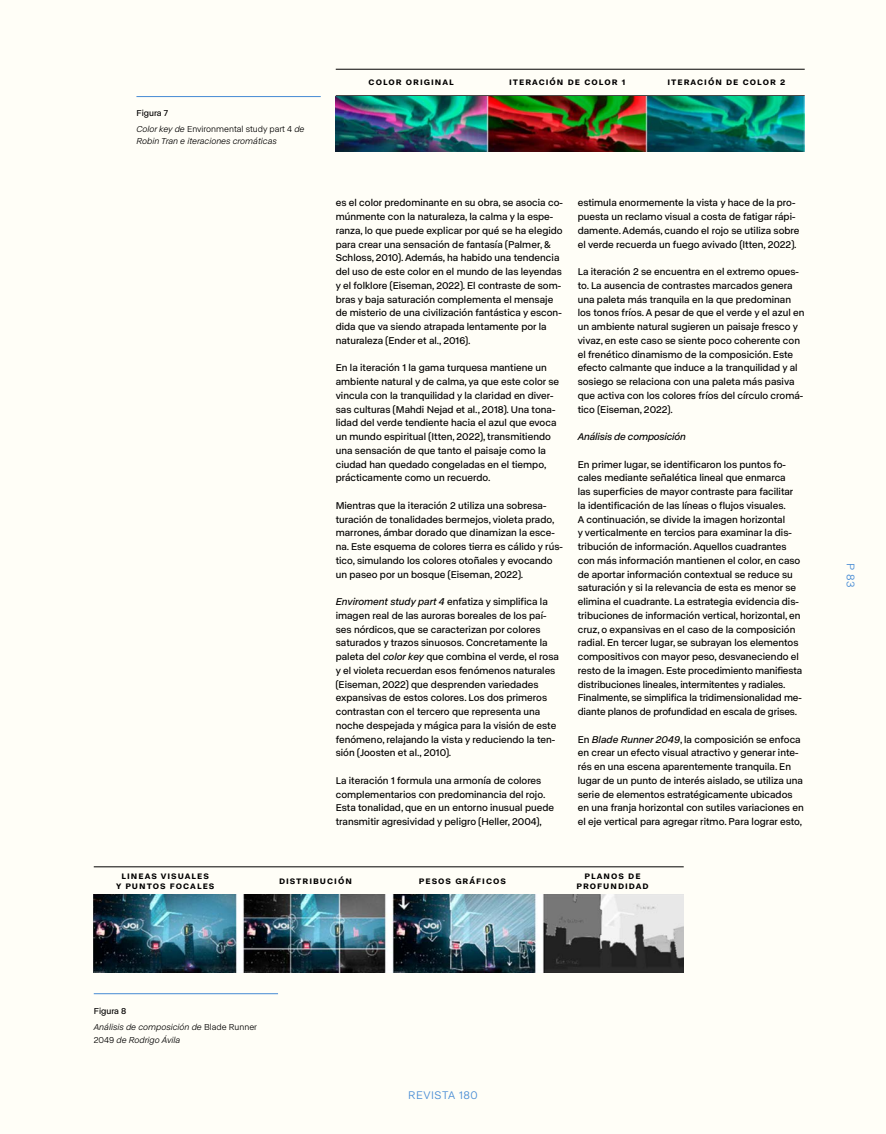
<style>
.page{position:relative;width:886px;height:1134px;background:#fffef7}
.page>*{position:absolute;margin:0;border:0;box-sizing:border-box;transform-origin:0 0}
.t1{font:11.25px "ABC Normal";letter-spacing:.05em;color:#458bdb}
.t2{font:10px/13.8px "ABC Normal";color:#000}
.t3{font:500 10px/10px "ABC Normal";letter-spacing:.1em;color:#000;text-align:center}
.t4{font:italic 10px "ABC Normal";letter-spacing:-.015em;color:#000}
.t5{font:italic 8.75px/16px "ABC Normal";color:#000}
.t6{font:8.75px/16px "ABC Normal";color:#000}
.s1{font-style:inherit}
.s2{font-style:italic}
.s3{font-style:normal}
</style>
<div class="page">
<img style="left:336px;top:96px;width:469px;height:55px">
<img style="left:94px;top:894px;width:590px;height:78px">
<p class="t6" style="left:136px;top:104px;width:170px"><span class="s1">Figura 7<br></span><span class="s2">Color key de</span> Environmental study part 4 <span class="s2">de</span></p>
<p class="t5" style="left:136px;top:133px;width:142px">Robin Tran e iteraciones cromáticas</p>
<p class="t3" style="left:369px;top:76px;width:87px">Color original</p>
<p class="t3" style="left:509px;top:76px;width:118px">iteración de color 1</p>
<p class="t3" style="left:667px;top:76px;width:119px">iteración de color 2</p>
<p class="t2" style="left:336px;top:195px;width:228px">es el color predominante en su obra, se asocia co&shy;múnmente con la naturaleza, la calma y la espe&shy;ranza, lo que puede explicar por qué se ha elegido para crear una sensación de fantasía (Palmer, &amp; Schloss, 2010). Además, ha habido una tendencia del uso de este color en el mundo de las leyendas y el folklore (Eiseman, 2022). El contraste de som&shy;bras y baja saturación complementa el mensaje de misterio de una civilización fantástica y escon&shy;dida que va siendo atrapada lentamente por la naturaleza (Ender et al., 2016).</p>
<p class="t2" style="left:336px;top:360px;width:225px">En la iteración 1 la gama turquesa mantiene un ambiente natural y de calma, ya que este color se vincula con la tranquilidad y la claridad en diver&shy;sas culturas (Mahdi Nejad et al., 2018). Una tona&shy;lidad del verde tendiente hacia el azul que evoca un mundo espiritual (Itten, 2022), transmitiendo una sensación de que tanto el paisaje como la ciudad han quedado congeladas en el tiempo, prácticamente como un recuerdo.</p>
<p class="t2" style="left:336px;top:498px;width:228px">Mientras que la iteración 2 utiliza una sobresa&shy;turación de tonalidades bermejos, violeta prado, marrones, ámbar dorado que dinamizan la esce&shy;na. Este esquema de colores tierra es cálido y rús&shy;tico, simulando los colores otoñales y evocando un paseo por un bosque (Eiseman, 2022).</p>
<p class="t2" style="left:336px;top:594px;width:225px"><span class="s2">Enviroment study part 4</span> enfatiza y simplifica la imagen real de las auroras boreales de los paí&shy;ses nórdicos, que se caracterizan por colores saturados y trazos sinuosos. Concretamente la paleta del <span class="s2">color key</span> que combina el verde, el rosa y el violeta recuerdan esos fenómenos naturales (Eiseman, 2022) que desprenden variedades expansivas de estos colores. Los dos primeros contrastan con el tercero que representa una noche despejada y mágica para la visión de este fenómeno, relajando la vista y reduciendo la ten&shy;sión (Joosten et al., 2010).</p>
<p class="t2" style="left:336px;top:773px;width:220px">La iteración 1 formula una armonía de colores complementarios con predominancia del rojo.<br>Esta tonalidad, que en un entorno inusual puede transmitir agresividad y peligro (Heller, 2004),</p>
<p class="t2" style="left:578px;top:195px;width:223px">estimula enormemente la vista y hace de la pro&shy;puesta un reclamo visual a costa de fatigar rápi&shy;damente. Además, cuando el rojo se utiliza sobre el verde recuerda un fuego avivado (Itten, 2022).</p>
<p class="t2" style="left:578px;top:264px;width:228px">La iteración 2 se encuentra en el extremo opues&shy;to. La ausencia de contrastes marcados genera una paleta más tranquila en la que predominan los tonos fríos. A pesar de que el verde y el azul en un ambiente natural sugieren un paisaje fresco y vivaz, en este caso se siente poco coherente con el frenético dinamismo de la composición. Este efecto calmante que induce a la tranquilidad y al sosiego se relaciona con una paleta más pasiva que activa con los colores fríos del círculo cromá&shy;tico (Eiseman, 2022).</p>
<p class="t4" style="left:578px;top:430px;width:110px">Análisis de composición</p>
<p class="t2" style="left:578px;top:457px;width:226px">En primer lugar, se identificaron los puntos fo&shy;cales mediante señalética lineal que enmarca<br>las superficies de mayor contraste para facilitar la identificación de las líneas o flujos visuales.<br>A continuación, se divide la imagen horizontal<br>y verticalmente en tercios para examinar la dis&shy;tribución de información. Aquellos cuadrantes con más información mantienen el color, en caso de aportar información contextual se reduce su saturación y si la relevancia de esta es menor se elimina el cuadrante. La estrategia evidencia dis&shy;tribuciones de información vertical, horizontal, en cruz, o expansivas en el caso de la composición radial. En tercer lugar, se subrayan los elementos compositivos con mayor peso, desvaneciendo el resto de la imagen. Este procedimiento manifiesta distribuciones lineales, intermitentes y radiales.<br>Finalmente, se simplifica la tridimensionalidad me&shy;diante planos de profundidad en escala de grises.</p>
<p class="t2" style="left:578px;top:732px;width:227px">En <span class="s2">Blade Runner 2049</span>, la composición se enfoca en crear un efecto visual atractivo y generar inte&shy;rés en una escena aparentemente tranquila. En lugar de un punto de interés aislado, se utiliza una serie de elementos estratégicamente ubicados en una franja horizontal con sutiles variaciones en el eje vertical para agregar ritmo. Para lograr esto,</p>
<p class="t3" style="left:116px;top:870px;width:100px">lineas visuales<br>y puntos focales</p>
<p class="t3" style="left:279px;top:875px;width:74px">distribución</p>
<p class="t3" style="left:419px;top:875px;width:89px">pesos gráficos</p>
<p class="t3" style="left:576px;top:870px;width:74px">planos de profundidad</p>
<p class="t1" style="left:858px;top:563px;width:26px;rotate:90deg">P 83</p>
<p class="t5" style="left:94px;top:1002px;width:165px"><span class="s3">Figura 8<br></span>Análisis de composición de <span class="s3">Blade Runner</span></p>
<p class="t5" style="left:94px;top:1031px;width:88px"><span class="s3">2049</span> de Rodrigo Ávila</p>
<p class="t1" style="left:408px;top:1088px;width:71px">REVISTA 180</p>
</div>
